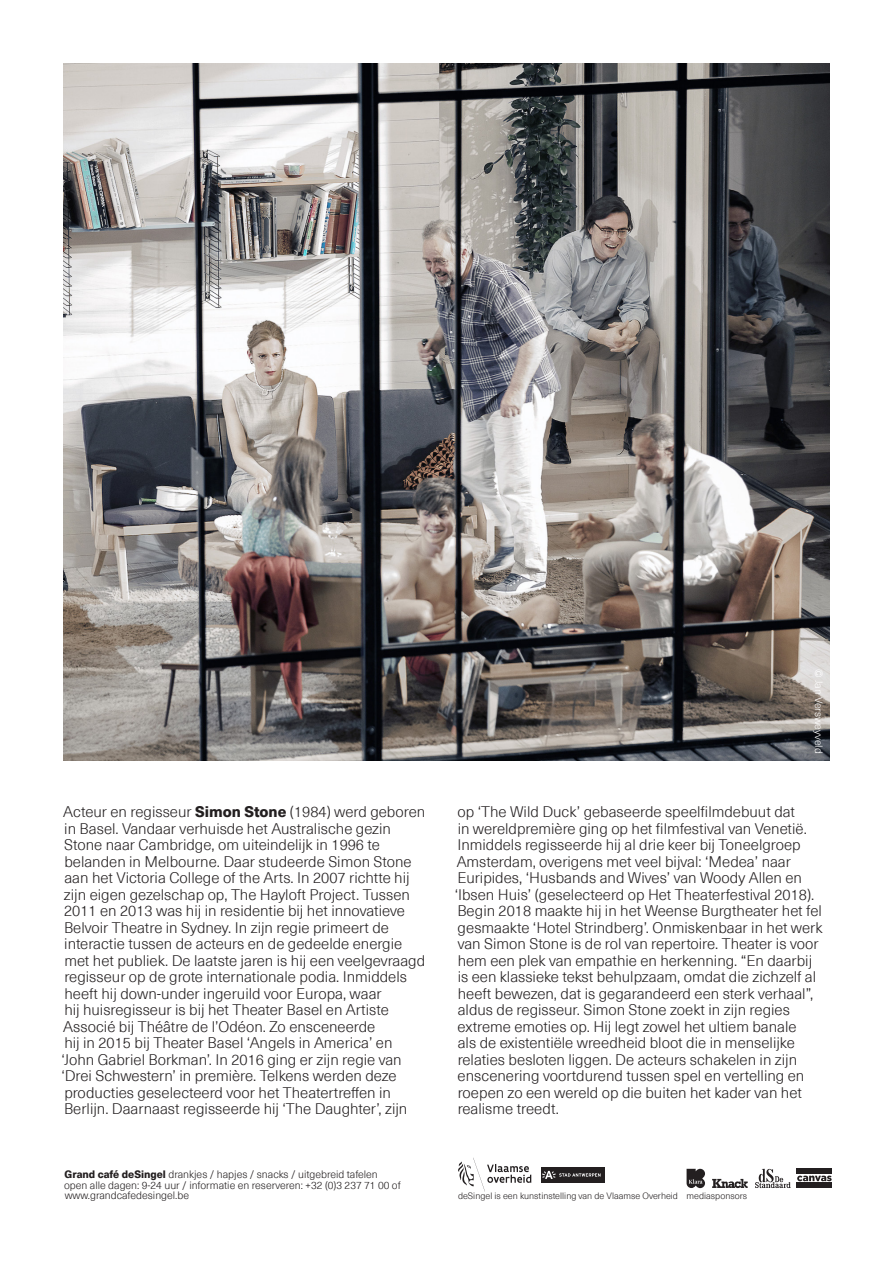
<style>
.page{position:relative;width:893px;height:1263px;background:#fff}
.page>*{position:absolute;margin:0;border:0;box-sizing:border-box;transform-origin:0 0}
.colofon{font:300 15px/16.5px "Neue Haas Unica Pro";color:#231f20}
.colofon-2{font:300 10.5px/10.5px "Neue Haas Unica Pro";color:#231f20}
.icoon{font:300 10.5px "Neue Haas Unica Pro";color:#fff}
.t1{font:300 9px "Neue Haas Unica Pro";color:#231f20}
.s1{font-weight:800}
</style>
<div class="page">
<div style="left:541px;top:1167px;width:63px;height:16px;background:#231f20"></div>
<svg style="left:542px;top:1171px;width:58px;height:8px"></svg>
<svg style="left:458px;top:1158px;width:73px;height:33px"></svg>
<svg style="left:687px;top:1169px;width:18px;height:19px"></svg>
<svg style="left:755px;top:1169px;width:36px;height:19px"></svg>
<svg style="left:712px;top:1179px;width:36px;height:10px"></svg>
<div style="left:797px;top:1169px;width:35px;height:5px;background:#231f20"></div>
<div style="left:797px;top:1183px;width:35px;height:5px;background:#231f20"></div>
<svg style="left:797px;top:1175px;width:35px;height:6px"></svg>
<img style="left:64px;top:64px;width:765px;height:696px">
<p class="icoon" style="left:825px;top:669px;width:86px;rotate:90deg">© Jan Versweyveld</p>
<p class="colofon" style="left:61px;top:804px;width:365px">Acteur en regisseur <span class="s1">Simon Stone</span> (1984) werd geboren in Basel. Vandaar verhuisde het Australische gezin Stone naar Cambridge, om uiteindelijk in 1996 te belanden in Melbourne. Daar studeerde Simon Stone aan het Victoria College of the Arts. In 2007 richtte hij zijn eigen gezelschap op, The Hayloft Project. Tussen 2011 en 2013 was hij in residentie bij het innovatieve Belvoir Theatre in Sydney. In zijn regie primeert de interactie tussen de acteurs en de gedeelde energie met het publiek. De laatste jaren is hij een veelgevraagd regisseur op de grote internationale podia. Inmiddels heeft hij down-under ingeruild voor Europa, waar<br>hij huisregisseur is bij het Theater Basel en Artiste Associé bij Théâtre de l’Odéon. Zo ensceneerde<br>hij in 2015 bij Theater Basel ‘Angels in America’ en ‘John Gabriel Borkman’. In 2016 ging er zijn regie van ‘Drei Schwestern’ in première. Telkens werden deze producties geselecteerd voor het Theatertreffen in Berlijn. Daarnaast regisseerde hij ‘The Daughter’, zijn</p>
<p class="colofon" style="left:455px;top:804px;width:369px">op ‘The Wild Duck’ gebaseerde speelfilmdebuut dat<br>in wereldpremière ging op het filmfestival van Venetië.<br>Inmiddels regisseerde hij al drie keer bij Toneelgroep Amsterdam, overigens met veel bijval: ‘Medea’ naar Euripides, ‘Husbands and Wives’ van Woody Allen en ‘Ibsen Huis’ (geselecteerd op Het Theaterfestival 2018).<br>Begin 2018 maakte hij in het Weense Burgtheater het fel gesmaakte ‘Hotel Strindberg’. Onmiskenbaar in het werk van Simon Stone is de rol van repertoire. Theater is voor hem een plek van empathie en herkenning. “En daarbij is een klassieke tekst behulpzaam, omdat die zichzelf al heeft bewezen, dat is gegarandeerd een sterk verhaal”, aldus de regisseur. Simon Stone zoekt in zijn regies extreme emoties op. Hij legt zowel het ultiem banale<br>als de existentiële wreedheid bloot die in menselijke relaties besloten liggen. De acteurs schakelen in zijn enscenering voortdurend tussen spel en vertelling en roepen zo een wereld op die buiten het kader van het realisme treedt.</p>
<p class="colofon-2" style="left:64px;top:1169px;width:338px"><span class="s1">Grand café deSingel</span> drankjes / hapjes / snacks / uitgebreid tafelen open alle dagen: 9-24 uur / informatie en reserveren: +32 (0)3 237 71 00 of www.grandcafedesingel.be</p>
<p class="t1" style="left:458px;top:1191px;width:222px">deSingel is een kunstinstelling van de Vlaamse Overheid</p>
<p class="t1" style="left:687px;top:1191px;width:62px">mediasponsors</p>
</div>
